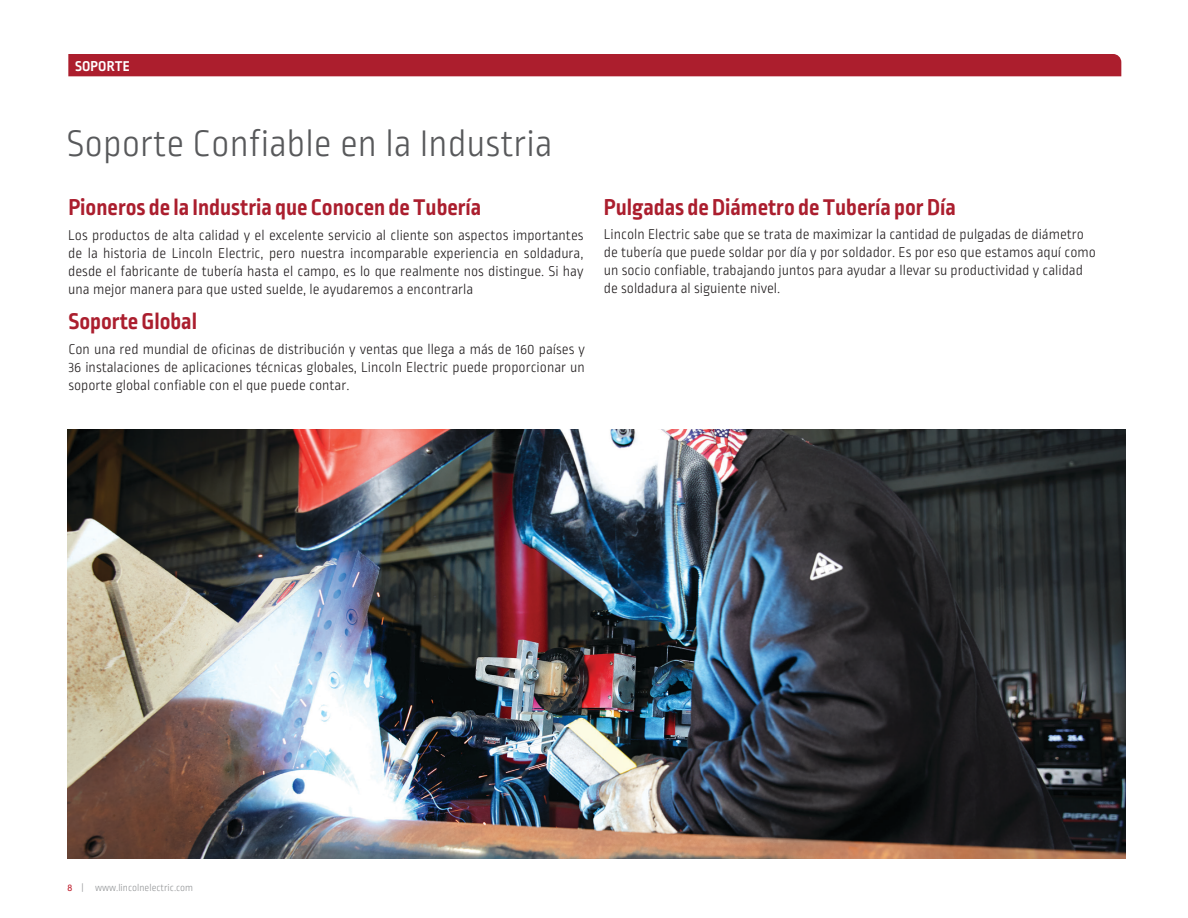
<style>
.page{position:relative;width:1188px;height:918px;background:#fff}
.page>*{position:absolute;margin:0;border:0;box-sizing:border-box;transform-origin:0 0}
.t1{font:300 39px "Ropa Sans Pro";color:#58595b}
.t2{font:700 24px "Ropa Sans Pro";color:#ab1e2e}
.t3{font:300 15px/18px "Ropa Sans Pro";color:#231f20;text-align:justify}
.t4{font:700 15px "Ropa Sans Pro";letter-spacing:.01em;color:#fff}
.t5{font:300 10.5px "Ropa Sans Pro";color:#949698}
.s1{font-weight:400;color:#bf1e2d}
</style>
<div class="page">
<div style="left:68px;top:54px;width:1053px;height:22px;background:#ac1e2d"></div>
<img style="left:68px;top:429px;width:1057px;height:429px">
<p class="t4" style="left:75px;top:58px;width:56px">SOPORTE</p>
<p class="t1" style="left:67px;top:123px;width:487px">Soporte Confiable en la Industria</p>
<p class="t2" style="left:68px;top:193px;width:414px">Pioneros de la Industria que Conocen de Tubería</p>
<p class="t3" style="left:68px;top:227px;width:517px">Los productos de alta calidad y el excelente servicio al cliente son aspectos importantes de la historia de Lincoln Electric, pero nuestra incomparable experiencia en soldadura, desde el fabricante de tubería hasta el campo, es lo que realmente nos distingue. Si hay una mejor manera para que usted suelde, le ayudaremos a encontrarla</p>
<p class="t2" style="left:68px;top:308px;width:130px">Soporte Global</p>
<p class="t3" style="left:68px;top:341px;width:518px">Con una red mundial de oficinas de distribución y ventas que llega a más de 160 países y 36 instalaciones de aplicaciones técnicas globales, Lincoln Electric puede proporcionar un soporte global confiable con el que puede contar.</p>
<p class="t2" style="left:604px;top:193px;width:354px">Pulgadas de Diámetro de Tubería por Día</p>
<p class="t3" style="left:604px;top:227px;width:494px;text-align:left">Lincoln Electric sabe que se trata de maximizar la cantidad de pulgadas de diámetro de tubería que puede soldar por día y por soldador. Es por eso que estamos aquí como un socio confiable, trabajando juntos para ayudar a llevar su productividad y calidad de soldadura al siguiente nivel.</p>
<p class="t5" style="left:68px;top:882px;width:127px"><span class="s1">8</span> | www.lincolnelectric.com</p>
</div>
